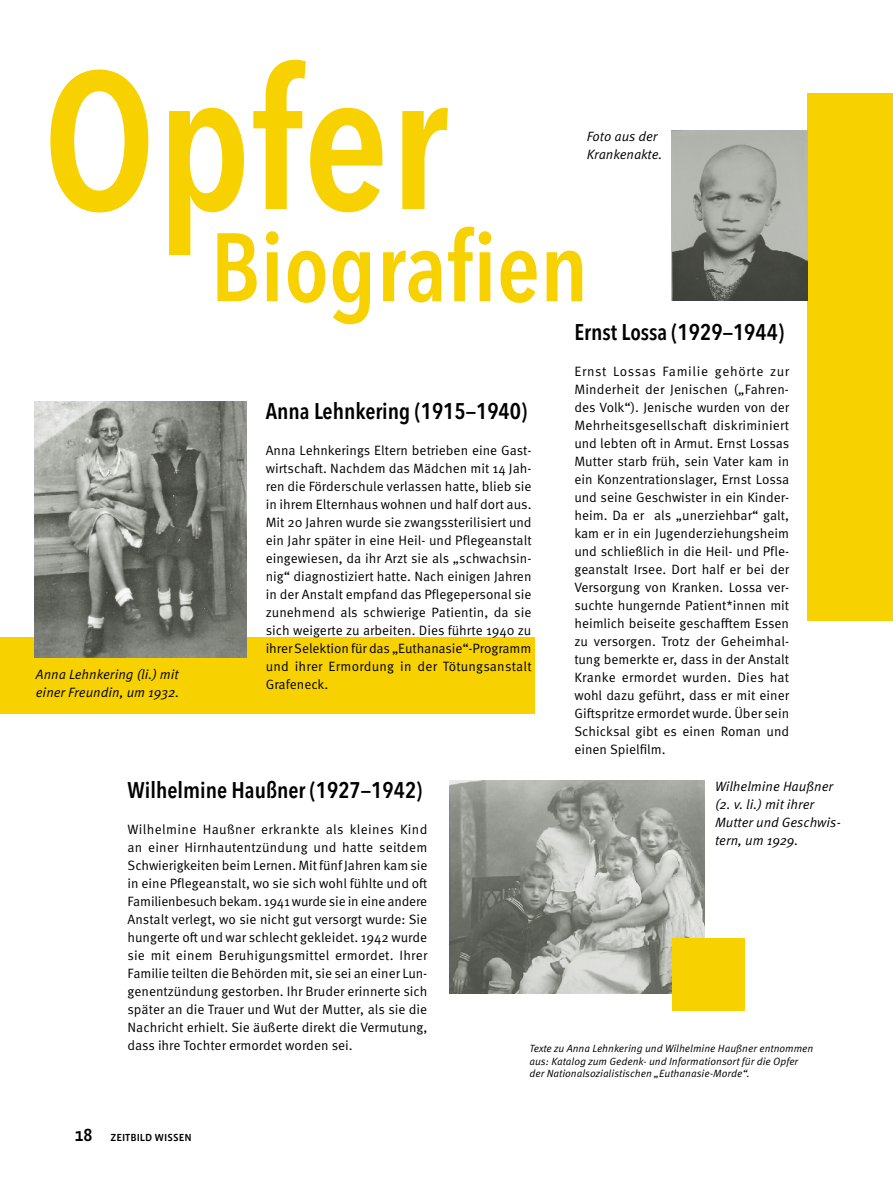
<style>
.page{position:relative;width:893px;height:1191px;background:#fff}
.page>*{position:absolute;margin:0;border:0;box-sizing:border-box;transform-origin:0 0}
.t1{font:600 condensed 192px "Avenir Next LT Pro";color:#f8d100}
.t2{font:600 condensed 96px "Avenir Next LT Pro";color:#f8d100}
.t3{font:600 condensed 22.5px "Avenir Next LT Pro";color:#000}
.t4{font:13.5px/18px "Meta Pro Norm";color:#000;text-align:justify}
.t5{font:13.5px/18px "Meta Pro Norm Ita";color:#000}
.t6{font:10.5px/12.6px "Meta Pro Norm Ita";color:#000}
.t7{font:10.5px "Vista Sans Med";color:#000}
.s1{font-size:18px}
</style>
<div class="page">
<div style="left:808px;top:94px;width:85px;height:527px;background:#f8d100"></div>
<div style="left:0;top:637px;width:535px;height:76px;background:#f8d100"></div>
<img style="left:34px;top:402px;width:213px;height:255px">
<img style="left:449px;top:780px;width:255px;height:213px">
<img style="left:672px;top:131px;width:136px;height:170px">
<div style="left:672px;top:938px;width:72px;height:72px;background:#f8d100"></div>
<h1 class="t1" style="left:43px;top:25px;width:407px">Opfer</h1>
<p class="t5" style="left:587px;top:126px;width:77px">Foto aus der<br>Krankenakte.</p>
<h2 class="t2" style="left:210px;top:209px;width:379px">Biografien</h2>
<h3 class="t3" style="left:574px;top:319px;width:211px">Ernst Lossa (1929—1944)</h3>
<p class="t4" style="left:574px;top:362px;width:216px">Ernst Lossas Familie gehörte zur Minderheit der Jenischen („Fahren&shy;des Volk“). Jenische wurden von der Mehrheitsgesellschaft diskriminiert und lebten oft in Armut. Ernst Lossas Mutter starb früh, sein Vater kam in ein Konzentrationslager, Ernst Lossa und seine Geschwister in ein Kinder&shy;heim. Da er als „unerziehbar“ galt, kam er in ein Jugenderziehungsheim und schließlich in die Heil- und Pfle&shy;geanstalt Irsee. Dort half er bei der Versorgung von Kranken. Lossa ver&shy;suchte hungernde Patient*innen mit heimlich beiseite geschafftem Essen zu versorgen. Trotz der Geheimhal&shy;tung bemerkte er, dass in der Anstalt Kranke ermordet wurden. Dies hat wohl dazu geführt, dass er mit einer Giftspritze ermordet wurde. Über sein Schicksal gibt es einen Roman und einen Spielfilm.</p>
<h3 class="t3" style="left:266px;top:397px;width:263px">Anna Lehnkering (1915—1940)</h3>
<p class="t4" style="left:266px;top:440px;width:267px">Anna Lehnkerings Eltern betrieben eine Gast&shy;wirtschaft. Nachdem das Mädchen mit 14 Jah&shy;ren die Förderschule verlassen hatte, blieb sie in ihrem Elternhaus wohnen und half dort aus.<br>Mit 20 Jahren wurde sie zwangssterilisiert und ein Jahr später in eine Heil- und Pflegeanstalt eingewiesen, da ihr Arzt sie als „schwachsin&shy;nig“ diagnostiziert hatte. Nach einigen Jahren in der Anstalt empfand das Pflegepersonal sie zunehmend als schwierige Patientin, da sie sich weigerte zu arbeiten. Dies führte 1940 zu ihrer Selektion für das „Euthanasie“-Programm und ihrer Ermordung in der Tötungsanstalt Grafeneck.</p>
<p class="t5" style="left:36px;top:664px;width:145px">Anna Lehnkering (li.) mit einer Freundin, um 1932.</p>
<h3 class="t3" style="left:128px;top:776px;width:296px">Wilhelmine Haußner (1927—1942)</h3>
<p class="t4" style="left:128px;top:819px;width:301px">Wilhelmine Haußner erkrankte als kleines Kind an einer Hirnhautentzündung und hatte seitdem Schwierigkeiten beim Lernen. Mit fünf Jahren kam sie in eine Pflegeanstalt, wo sie sich wohl fühlte und oft Familienbesuch bekam. 1941 wurde sie in eine andere Anstalt verlegt, wo sie nicht gut versorgt wurde: Sie hungerte oft und war schlecht gekleidet. 1942 wurde sie mit einem Beruhigungsmittel ermordet. Ihrer Familie teilten die Behörden mit, sie sei an einer Lun&shy;genentzündung gestorben. Ihr Bruder erinnerte sich später an die Trauer und Wut der Mutter, als sie die Nachricht erhielt. Sie äußerte direkt die Vermutung, dass ihre Tochter ermordet worden sei.</p>
<p class="t7" style="left:74px;top:1131px;width:119px"><span class="s1">18</span> ZEITBILD WISSEN</p>
<p class="t5" style="left:715px;top:776px;width:127px">Wilhelmine Haußner (2. v. li.) mit ihrer<br>Mutter und Geschwis&shy;tern, um 1929.</p>
<p class="t6" style="left:529px;top:1041px;width:285px">Texte zu Anna Lehnkering und Wilhelmine Haußner entnommen aus: Katalog zum Gedenk- und Informationsort für die Opfer der Nationalsozialistischen „Euthanasie-Morde“.</p>
</div>
